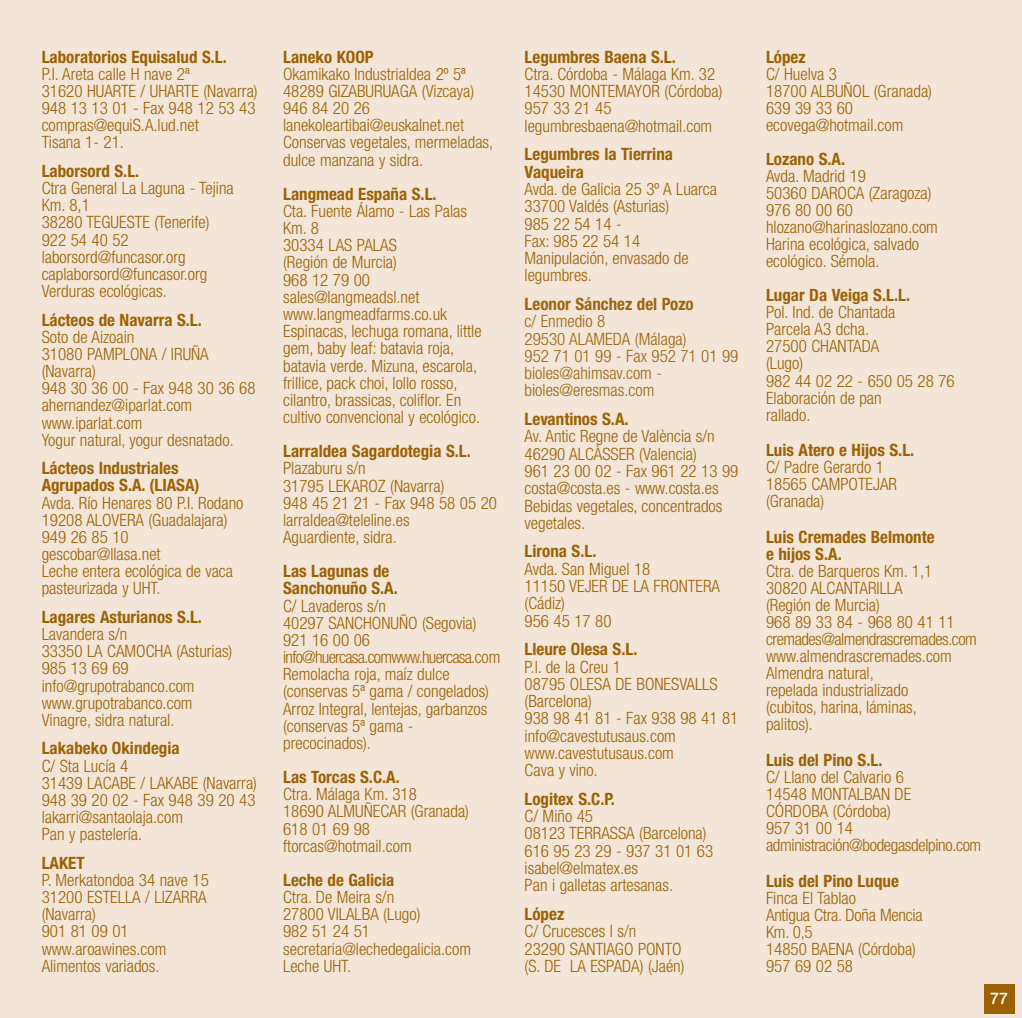
<style>
.page{position:relative;width:1022px;height:1018px;background:#fff}
.page>*{position:absolute;margin:0;border:0;box-sizing:border-box;transform-origin:0 0}
.t1{font:300 condensed 17px/17.2px "Helvetica Neue";color:#9c6104}
.t2{font:700 condensed 17px/17.2px "Helvetica Neue";color:#9c6104}
.t3{font:300 condensed 17px/17.2px "Helvetica Neue";color:#9d6410}
.t4{font:700 condensed 17px "Helvetica Neue";color:#9d6410}
.t5{font:500 16px "Helvetica Neue";color:#fff}
</style>
<div class="page">
<div style="left:0;top:0;width:1021px;height:1018px;background:#f3e6d8"></div>
<div style="left:983px;top:983px;width:30px;height:30px;background:#9c6104"></div>
<p class="t2" style="left:42px;top:49px;width:187px">Laboratorios Equisalud S.L.</p>
<p class="t1" style="left:42px;top:67px;width:217px">P.I. Areta calle H nave 2ª<br>31620 HUARTE / UHARTE (Navarra)<br>948 13 13 01 - Fax 948 12 53 43 compras@equiS.A.lud.net<br>Tisana 1- 21.</p>
<p class="t2" style="left:42px;top:164px;width:99px">Laborsord S.L.</p>
<p class="t1" style="left:42px;top:181px;width:194px">Ctra General La Laguna - Tejina<br>Km. 8,1<br>38280 TEGUESTE (Tenerife)<br>922 54 40 52 laborsord@funcasor.org caplaborsord@funcasor.org<br>Verduras ecológicas.</p>
<p class="t2" style="left:42px;top:312px;width:162px">Lácteos de Navarra S.L.</p>
<p class="t1" style="left:42px;top:330px;width:215px">Soto de Aizoain<br>31080 PAMPLONA / IRUÑA (Navarra)<br>948 30 36 00 - Fax 948 30 36 68 ahernandez@iparlat.com www.iparlat.com<br>Yogur natural, yogur desnatado.</p>
<p class="t2" style="left:42px;top:461px;width:159px">Lácteos Industriales<br>Agrupados S.A. (LIASA)</p>
<p class="t1" style="left:42px;top:495px;width:203px">Avda. Río Henares 80 P.I. Rodano<br>19208 ALOVERA (Guadalajara)<br>949 26 85 10 gescobar@llasa.net<br>Leche entera ecológica de vaca pasteurizada y UHT.</p>
<p class="t2" style="left:42px;top:610px;width:162px">Lagares Asturianos S.L.</p>
<p class="t1" style="left:42px;top:627px;width:192px">Lavandera s/n<br>33350 LA CAMOCHA (Asturias)<br>985 13 69 69 info@grupotrabanco.com www.grupotrabanco.com<br>Vinagre, sidra natural.</p>
<p class="t2" style="left:42px;top:741px;width:139px">Lakabeko Okindegia</p>
<p class="t1" style="left:42px;top:758px;width:217px">C/ Sta Lucía 4<br>31439 LACABE / LAKABE (Navarra)<br>948 39 20 02 - Fax 948 39 20 43 lakarri@santaolaja.com<br>Pan y pastelería.</p>
<p class="t2" style="left:42px;top:855px;width:44px">LAKET</p>
<p class="t1" style="left:42px;top:873px;width:169px">P. Merkatondoa 34 nave 15<br>31200 ESTELLA / LIZARRA (Navarra)<br>901 81 09 01 www.aroawines.com<br>Alimentos variados.</p>
<p class="t2" style="left:283px;top:49px;width:92px">Laneko KOOP</p>
<p class="t1" style="left:283px;top:67px;width:212px">Okamikako Industrialdea 2º 5ª<br>48289 GIZABURUAGA (Vizcaya)<br>946 84 20 26 lanekoleartibai@euskalnet.net<br>Conservas vegetales, mermeladas, dulce manzana y sidra.</p>
<p class="t2" style="left:283px;top:187px;width:155px">Langmead España S.L.</p>
<p class="t1" style="left:283px;top:204px;width:200px">Cta. Fuente Álamo - Las Palas<br>Km. 8<br>30334 LAS PALAS<br>(Región de Murcia)<br>968 12 79 00 sales@langmeadsl.net www.langmeadfarms.co.uk<br>Espinacas, lechuga romana, little gem, baby leaf: batavia roja, batavia verde. Mizuna, escarola, frillice, pack choi, lollo rosso, cilantro, brassicas, coliflor. En cultivo convencional y ecológico.</p>
<p class="t2" style="left:283px;top:444px;width:189px">Larraldea Sagardotegia S.L.</p>
<p class="t1" style="left:283px;top:461px;width:215px">Plazaburu s/n<br>31795 LEKAROZ (Navarra)<br>948 45 21 21 - Fax 948 58 05 20 larraldea@teleline.es<br>Aguardiente, sidra.</p>
<p class="t2" style="left:283px;top:564px;width:116px">Las Lagunas de<br>Sanchonuño S.A.</p>
<p class="t1" style="left:283px;top:598px;width:219px">C/ Lavaderos s/n<br>40297 SANCHONUÑO (Segovia)<br>921 16 00 06 info@huercasa.comwww.huercasa.com<br>Remolacha roja, maíz dulce (conservas 5ª gama / congelados)<br>Arroz Integral, lentejas, garbanzos (conservas 5ª gama - precocinados).</p>
<p class="t2" style="left:283px;top:770px;width:118px">Las Torcas S.C.A.</p>
<p class="t1" style="left:283px;top:787px;width:187px">Ctra. Málaga Km. 318<br>18690 ALMUÑECAR (Granada)<br>618 01 69 98 ftorcas@hotmail.com</p>
<p class="t2" style="left:283px;top:873px;width:113px">Leche de Galicia</p>
<p class="t1" style="left:283px;top:890px;width:189px">Ctra. De Meira s/n<br>27800 VILALBA (Lugo)<br>982 51 24 51 secretaria@lechedegalicia.com<br>Leche UHT.</p>
<p class="t2" style="left:524px;top:49px;width:153px">Legumbres Baena S.L.</p>
<p class="t1" style="left:524px;top:67px;width:199px">Ctra. Córdoba - Málaga Km. 32<br>14530 MONTEMAYOR (Córdoba)<br>957 33 21 45 legumbresbaena@hotmail.com</p>
<p class="t2" style="left:524px;top:147px;width:150px">Legumbres la Tierrina<br>Vaqueira</p>
<p class="t1" style="left:524px;top:182px;width:194px">Avda. de Galicia 25 3º A Luarca<br>33700 Valdés (Asturias)<br>985 22 54 14 -<br>Fax: 985 22 54 14<br>Manipulación, envasado de legumbres.</p>
<p class="t4" style="left:524px;top:298px;width:171px">Leonor Sánchez del Pozo</p>
<p class="t3" style="left:524px;top:314px;width:215px">c/ Enmedio 8<br>29530 ALAMEDA (Málaga)<br>952 71 01 99 - Fax 952 71 01 99 bioles@ahimsav.com - bioles@eresmas.com</p>
<p class="t2" style="left:524px;top:412px;width:105px">Levantinos S.A.</p>
<p class="t1" style="left:524px;top:429px;width:215px">Av. Antic Regne de València s/n<br>46290 ALCÀSSER (Valencia)<br>961 23 00 02 - Fax 961 22 13 99 costa@costa.es - www.costa.es<br>Bebidas vegetales, concentrados vegetales.</p>
<p class="t2" style="left:524px;top:544px;width:73px">Lirona S.L.</p>
<p class="t1" style="left:524px;top:561px;width:197px">Avda. San Miguel 18<br>11150 VEJER DE LA FRONTERA (Cádiz)<br>956 45 17 80</p>
<p class="t2" style="left:524px;top:642px;width:114px">Lleure Olesa S.L.</p>
<p class="t1" style="left:524px;top:659px;width:215px">P.l. de la Creu 1<br>08795 OLESA DE BONESVALLS (Barcelona)<br>938 98 41 81 - Fax 938 98 41 81 info@cavestutusaus.com www.cavestutusaus.com<br>Cava y vino.</p>
<p class="t2" style="left:524px;top:792px;width:92px">Logitex S.C.P.</p>
<p class="t1" style="left:524px;top:809px;width:190px">C/ Miño 45<br>08123 TERRASSA (Barcelona)<br>616 95 23 29 - 937 31 01 63 isabel@elmatex.es<br>Pan i galletas artesanas.</p>
<p class="t2" style="left:524px;top:907px;width:41px">López</p>
<p class="t1" style="left:524px;top:924px;width:161px">C/ Crucesces I s/n<br>23290 SANTIAGO PONTO (S. DE LA ESPADA) (Jaén)</p>
<p class="t2" style="left:765px;top:49px;width:41px">López</p>
<p class="t1" style="left:765px;top:67px;width:167px">C/ Huelva 3<br>18700 ALBUÑOL (Granada)<br>639 39 33 60 ecovega@hotmail.com</p>
<p class="t2" style="left:765px;top:152px;width:81px">Lozano S.A.</p>
<p class="t1" style="left:765px;top:169px;width:173px">Avda. Madrid 19<br>50360 DAROCA (Zaragoza)<br>976 80 00 60 hlozano@harinaslozano.com<br>Harina ecológica, salvado ecológico. Sémola.</p>
<p class="t2" style="left:765px;top:288px;width:145px">Lugar Da Veiga S.L.L.</p>
<p class="t1" style="left:765px;top:305px;width:190px">Pol. Ind. de Chantada<br>Parcela A3 dcha.<br>27500 CHANTADA<br>(Lugo)<br>982 44 02 22 - 650 05 28 76<br>Elaboración de pan<br>rallado.</p>
<p class="t2" style="left:765px;top:443px;width:150px">Luis Atero e Hijos S.L.</p>
<p class="t1" style="left:765px;top:460px;width:132px">C/ Padre Gerardo 1<br>18565 CAMPOTEJAR (Granada)</p>
<p class="t2" style="left:765px;top:530px;width:170px">Luis Cremades Belmonte e hijos S.A.</p>
<p class="t1" style="left:765px;top:564px;width:212px">Ctra. de Barqueros Km. 1,1<br>30820 ALCANTARILLA<br>(Región de Murcia)<br>968 89 33 84 - 968 80 41 11 cremades@almendrascremades.com www.almendrascremades.com<br>Almendra natural,<br>repelada industrializado<br>(cubitos, harina, láminas,<br>palitos).</p>
<p class="t2" style="left:765px;top:752px;width:118px">Luis del Pino S.L.</p>
<p class="t1" style="left:765px;top:770px;width:217px">C/ Llano del Calvario 6<br>14548 MONTALBAN DE<br>CÓRDOBA (Córdoba)<br>957 31 00 14 administración@bodegasdelpino.com</p>
<p class="t2" style="left:765px;top:873px;width:134px">Luis del Pino Luque</p>
<p class="t1" style="left:765px;top:890px;width:158px">Finca El Tablao<br>Antigua Ctra. Doña Mencia<br>Km. 0,5<br>14850 BAENA (Córdoba)<br>957 69 02 58</p>
<p class="t5" style="left:989px;top:993px;width:19px">77</p>
</div>
